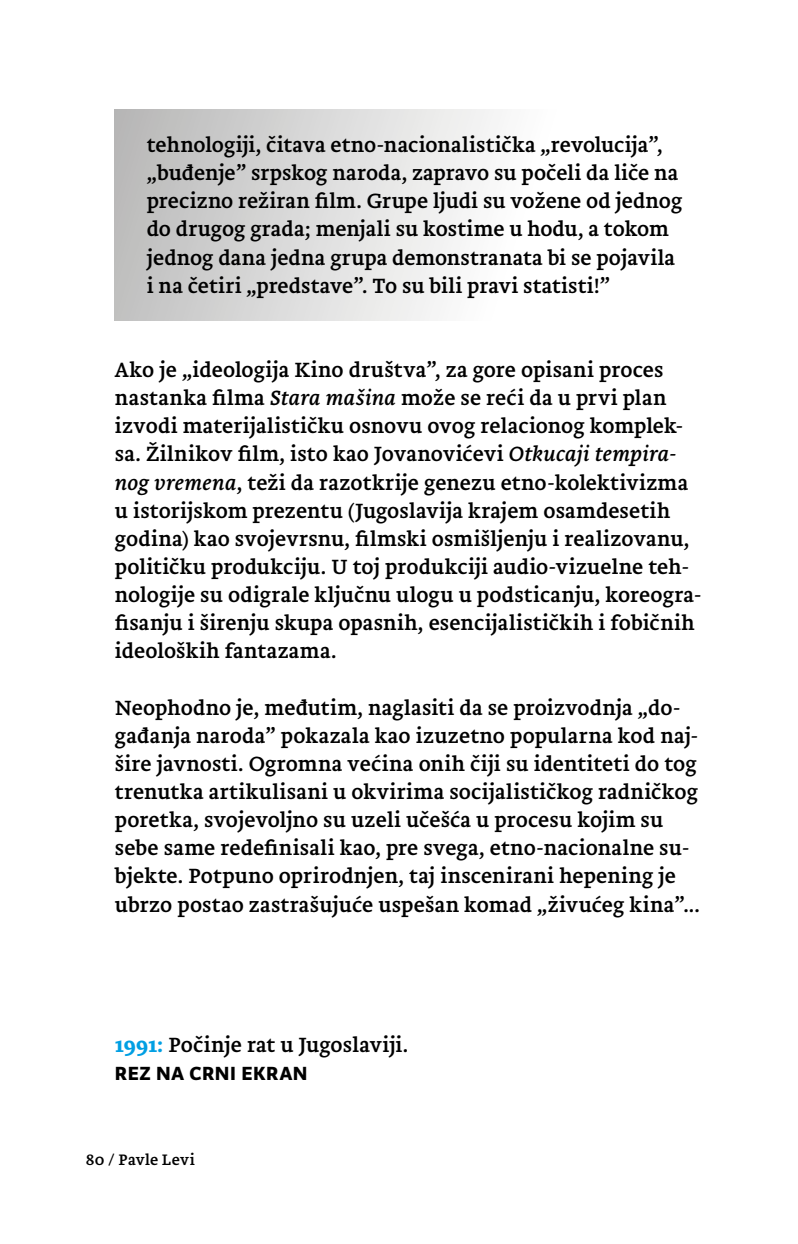
<style>
.page{position:relative;width:798px;height:1244px;background:#fff}
.page>*{position:absolute;margin:0;border:0;box-sizing:border-box;transform-origin:0 0}
.t1{font:21.38px/28.1px "Brioni Txt Pro";letter-spacing:.005em;color:#000}
.t2{font:20.25px "Typonine Sans LC Bld";letter-spacing:.03em;color:#000}
.t3{font:15.75px "Brioni Txt Pro";letter-spacing:.015em;color:#000}
.s1{font-style:italic}
.s2{font-family:"Brioni Txt Pro Bld";color:#009fe3}
</style>
<div class="page">
<div style="left:115px;top:109px;width:587px;height:212px;background:linear-gradient(to right,#c2c2c1,#fff)"></div>
<p class="t1" style="left:147px;top:131px;width:536px">tehnologiji, čitava etno-nacionalistička „revolucija”, „buđenje” srpskog naroda, zapravo su počeli da liče na precizno režiran film. Grupe ljudi su vožene od jednog do drugog grada; menjali su kostime u hodu, a tokom jednog dana jedna grupa demonstranata bi se pojavila i na četiri „predstave”. To su bili pravi statisti!”</p>
<p class="t1" style="left:115px;top:356px;width:588px">Ako je „ideologija Kino društva”, za gore opisani proces nastanka filma <span class="s1">Stara mašina</span> može se reći da u prvi plan izvodi materijalističku osnovu ovog relacionog komplek&shy;sa. Žilnikov film, isto kao Jovanovićevi <span class="s1">Otkucaji tempira&shy;nog vremena</span>, teži da razotkrije genezu etno-kolektivizma u istorijskom prezentu (Jugoslavija krajem osamdesetih godina) kao svojevrsnu, filmski osmišljenju i realizovanu, političku produkciju. U toj produkciji audio-vizuelne teh&shy;nologije su odigrale ključnu ulogu u podsticanju, koreogra&shy;fisanju i širenju skupa opasnih, esencijalističkih i fobičnih ideoloških fantazama.</p>
<p class="t1" style="left:115px;top:693px;width:586px">Neophodno je, međutim, naglasiti da se proizvodnja „do&shy;gađanja naroda” pokazala kao izuzetno popularna kod naj&shy;šire javnosti. Ogromna većina onih čiji su identiteti do tog trenutka artikulisani u okvirima socijalističkog radničkog poretka, svojevoljno su uzeli učešća u procesu kojim su sebe same redefinisali kao, pre svega, etno-nacionalne su&shy;bjekte. Potpuno oprirodnjen, taj inscenirani hepening je ubrzo postao zastrašujuće uspešan komad „živućeg kina”...</p>
<p class="t1" style="left:115px;top:1031px;width:295px"><span class="s2">1991:</span> Počinje rat u Jugoslaviji.</p>
<p class="t2" style="left:115px;top:1061px;width:194px">REZ NA CRNI EKRAN</p>
<p class="t3" style="left:86px;top:1148px;width:110px">80 / Pavle Levi</p>
</div>
